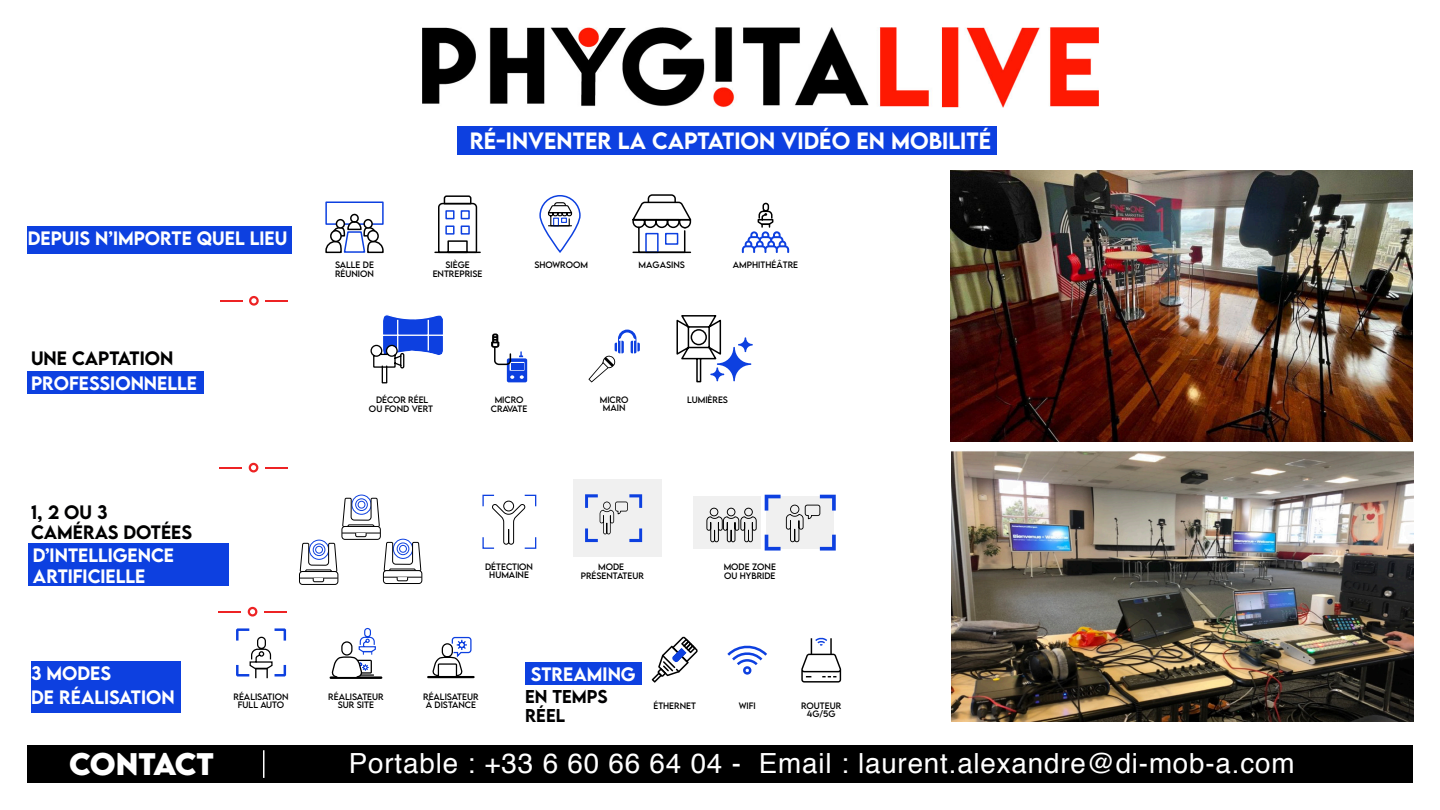
<style>
.page{position:relative;width:1440px;height:810px;background:#fff}
.page>*{position:absolute;margin:0;border:0;box-sizing:border-box;transform-origin:0 0}
.Body_text_1_-_left{font:27.75px "Helvetica";letter-spacing:.03em;color:#fff}
.Body_text_1_-_right{font:700 27.75px "LEMONMILK";letter-spacing:-.015em;color:#fff}
.Title_1{font:500 21px "LEMONMILK";color:#fff}
.Title_1-2{font:500 17.25px "LEMONMILK";color:#fff}
.Title_1-3{font:500 17.25px/19.5px "LEMONMILK";color:#000001}
.Title_1-4{font:500 16.5px/19.5px "LEMONMILK";color:#000001}
.Title_1-5{font:8.25px/8.2px "LEMONMILK";color:#000;text-align:center}
</style>
<div class="page">
<div style="left:27px;top:371px;width:177px;height:23px;background:#0d40e0"></div>
<div style="left:27px;top:745px;width:1386px;height:38px;background:#000"></div>
<svg style="left:263px;top:750px;width:1px;height:28px"></svg>
<img style="left:422px;top:27px;width:676px;height:81px">
<svg style="left:491px;top:334px;width:36px;height:48px"></svg>
<svg style="left:676px;top:315px;width:77px;height:68px"></svg>
<svg style="left:370px;top:315px;width:73px;height:54px"></svg>
<svg style="left:588px;top:330px;width:52px;height:52px"></svg>
<div style="left:382px;top:365px;width:5px;height:18px;border:1px solid #000"></div>
<div style="left:248px;top:607px;width:9px;height:10px;border:2px solid #ed2324;border-radius:50%"></div>
<hr style="left:264px;top:611px;width:23px;height:2px;background:#ed2324">
<hr style="left:218px;top:611px;width:23px;height:2px;background:#ed2324">
<div style="left:249px;top:463px;width:9px;height:9px;border:2px solid #ed2324;border-radius:50%"></div>
<hr style="left:265px;top:467px;width:23px;height:2px;background:#ed2324">
<hr style="left:219px;top:467px;width:23px;height:2px;background:#ed2324">
<div style="left:458px;top:126px;width:539px;height:28px;background:#0d40e0"></div>
<img style="left:951px;top:170px;width:462px;height:271px">
<img style="left:951px;top:451px;width:462px;height:271px">
<div style="left:28px;top:226px;width:264px;height:28px;background:#0d40e0"></div>
<div style="left:325px;top:201px;width:59px;height:24px;border:2px solid #0d40e0"></div>
<svg style="left:325px;top:213px;width:59px;height:41px"></svg>
<div style="left:331px;top:231px;width:10px;height:10px;background:#fff;border-radius:50%"></div>
<div style="left:330px;top:230px;width:12px;height:12px;border:2px solid #000;border-radius:50%"></div>
<svg style="left:547px;top:202px;width:26px;height:25px"></svg>
<div style="left:539px;top:195px;width:42px;height:58px;border:2px solid #0d40e0;border-radius:20px"></div>
<svg style="left:632px;top:194px;width:60px;height:60px"></svg>
<svg style="left:742px;top:202px;width:47px;height:51px"></svg>
<svg style="left:434px;top:195px;width:47px;height:59px"></svg>
<div style="left:693px;top:497px;width:68px;height:52px;background:#f0f0f0"></div>
<svg style="left:765px;top:495px;width:71px;height:56px"></svg>
<svg style="left:706px;top:508px;width:51px;height:34px"></svg>
<div style="left:573px;top:479px;width:88px;height:77px;background:#f0f0f0"></div>
<svg style="left:585px;top:494px;width:57px;height:48px"></svg>
<svg style="left:482px;top:494px;width:55px;height:55px"></svg>
<div style="left:383px;top:570px;width:39px;height:14px;border:1px solid #000;border-radius:3px"></div>
<div style="left:28px;top:544px;width:201px;height:42px;background:#0d40e0"></div>
<div style="left:249px;top:296px;width:10px;height:10px;border:2px solid #ed2324;border-radius:50%"></div>
<hr style="left:265px;top:300px;width:23px;height:2px;background:#ed2324">
<hr style="left:220px;top:300px;width:23px;height:2px;background:#ed2324">
<svg style="left:727px;top:645px;width:40px;height:30px"></svg>
<svg style="left:801px;top:638px;width:40px;height:45px"></svg>
<div style="left:525px;top:662px;width:116px;height:22px;background:#0d40e0"></div>
<svg style="left:652px;top:636px;width:46px;height:47px"></svg>
<hr style="left:428px;top:676px;width:46px;height:2px;background:#000">
<svg style="left:432px;top:636px;width:40px;height:40px"></svg>
<svg style="left:236px;top:628px;width:51px;height:49px"></svg>
<div style="left:255px;top:668px;width:13px;height:11px;border:1px solid #000"></div>
<hr style="left:331px;top:676px;width:50px;height:3px;background:#000">
<svg style="left:332px;top:627px;width:44px;height:50px"></svg>
<div style="left:31px;top:661px;width:150px;height:51px;background:#0d40e0"></div>
<div style="left:352px;top:495px;width:20px;height:20px;border:1px solid #0d40e0;border-radius:50%"></div>
<div style="left:299px;top:571px;width:39px;height:14px;border:1px solid #000;border-radius:3px"></div>
<svg style="left:300px;top:498px;width:122px;height:84px"></svg>
<p class="Title_1-2" style="left:28px;top:227px;width:261px">DEPUIS N’IMPORTE QUEL LIEU</p>
<p class="Title_1-3" style="left:31px;top:348px;width:144px">UNE CAPTATION</p>
<p class="Title_1-2" style="left:31px;top:371px;width:168px">PROFESSIONNELLE</p>
<p class="Title_1-3" style="left:31px;top:503px;width:162px">1, 2 OU 3<br>CAMÉRAS DOTÉES</p>
<p class="Title_1-2" style="left:33px;top:544px;width:143px">D’INTELLIGENCE</p>
<p class="Title_1-2" style="left:33px;top:565px;width:114px">ARTIFICIELLE</p>
<p class="Title_1" style="left:464px;top:127px;width:95px">RÉ-INVENTER</p>
<p class="Title_1" style="left:618px;top:127px;width:375px">LA CAPTATION VIDÉO EN MOBILITÉ</p>
<p class="Title_1-5" style="left:335px;top:261px;width:41px;text-align:left">SALLE DE<br>RÉUNION</p>
<p class="Title_1-5" style="left:445px;top:261px;width:26px">SIÈGE</p>
<p class="Title_1-5" style="left:534px;top:261px;width:54px">SHOWROOM</p>
<p class="Title_1-5" style="left:639px;top:261px;width:48px">MAGASINS</p>
<p class="Title_1-5" style="left:733px;top:261px;width:67px">AM PHITHÉÂTRE</p>
<p class="Title_1-5" style="left:433px;top:269px;width:51px">ENTREPRISE</p>
<p class="Title_1-5" style="left:376px;top:396px;width:54px">DÉCOR RÉEL</p>
<p class="Title_1-5" style="left:687px;top:395px;width:43px">LUMIÈRES</p>
<p class="Title_1-5" style="left:369px;top:404px;width:66px">OU FOND VERT</p>
<p class="Title_1-5" style="left:600px;top:395px;width:30px">MICRO<br>MAIN</p>
<p class="Title_1-5" style="left:491px;top:396px;width:38px">MICRO<br>CRAVATE</p>
<p class="Title_1-5" style="left:485px;top:563px;width:49px">DÉTECTION</p>
<p class="Title_1-5" style="left:489px;top:571px;width:41px">HUMAINE</p>
<p class="Title_1-5" style="left:581px;top:563px;width:65px">MODE<br>PRÉSENTATEUR</p>
<p class="Title_1-5" style="left:724px;top:563px;width:41px">MODE ZONE</p>
<p class="Title_1-5" style="left:724px;top:571px;width:53px">OU HYBRIDE</p>
<p class="Title_1-2" style="left:31px;top:661px;width:82px">3 MODES</p>
<p class="Title_1-2" style="left:31px;top:686px;width:145px">DE RÉALISATION</p>
<p class="Title_1-5" style="left:234px;top:692px;width:57px">RÉALISATION<br>FULL AUTO</p>
<p class="Title_1-5" style="left:328px;top:692px;width:57px">RÉALISATEUR</p>
<p class="Title_1-5" style="left:338px;top:700px;width:38px">SUR SITE</p>
<p class="Title_1-5" style="left:423px;top:692px;width:57px">RÉALISATEUR</p>
<p class="Title_1-5" style="left:426px;top:700px;width:52px">À DISTANCE</p>
<p class="Title_1-2" style="left:531px;top:662px;width:13px">STREAM</p>
<p class="Title_1-2" style="left:603px;top:662px;width:20px">ING</p>
<p class="Title_1-4" style="left:525px;top:686px;width:84px">EN TEMPS<br>RÉEL</p>
<p class="Title_1-5" style="left:653px;top:701px;width:12px">ÉTHERNET</p>
<p class="Title_1-5" style="left:739px;top:701px;width:19px">WIFI</p>
<p class="Title_1-5" style="left:801px;top:701px;width:7px">ROUTEUR</p>
<p class="Title_1-5" style="left:807px;top:709px;width:30px">4G/5G</p>
<p class="Body_text_1_-_right" style="left:69px;top:746px;width:146px">CONTACT</p>
<p class="Body_text_1_-_left" style="left:349px;top:742px;width:947px">Portable : +33 6 60 66 64 04 - Email : laurent.alexandre@di-mob-a.com</p>
</div>
